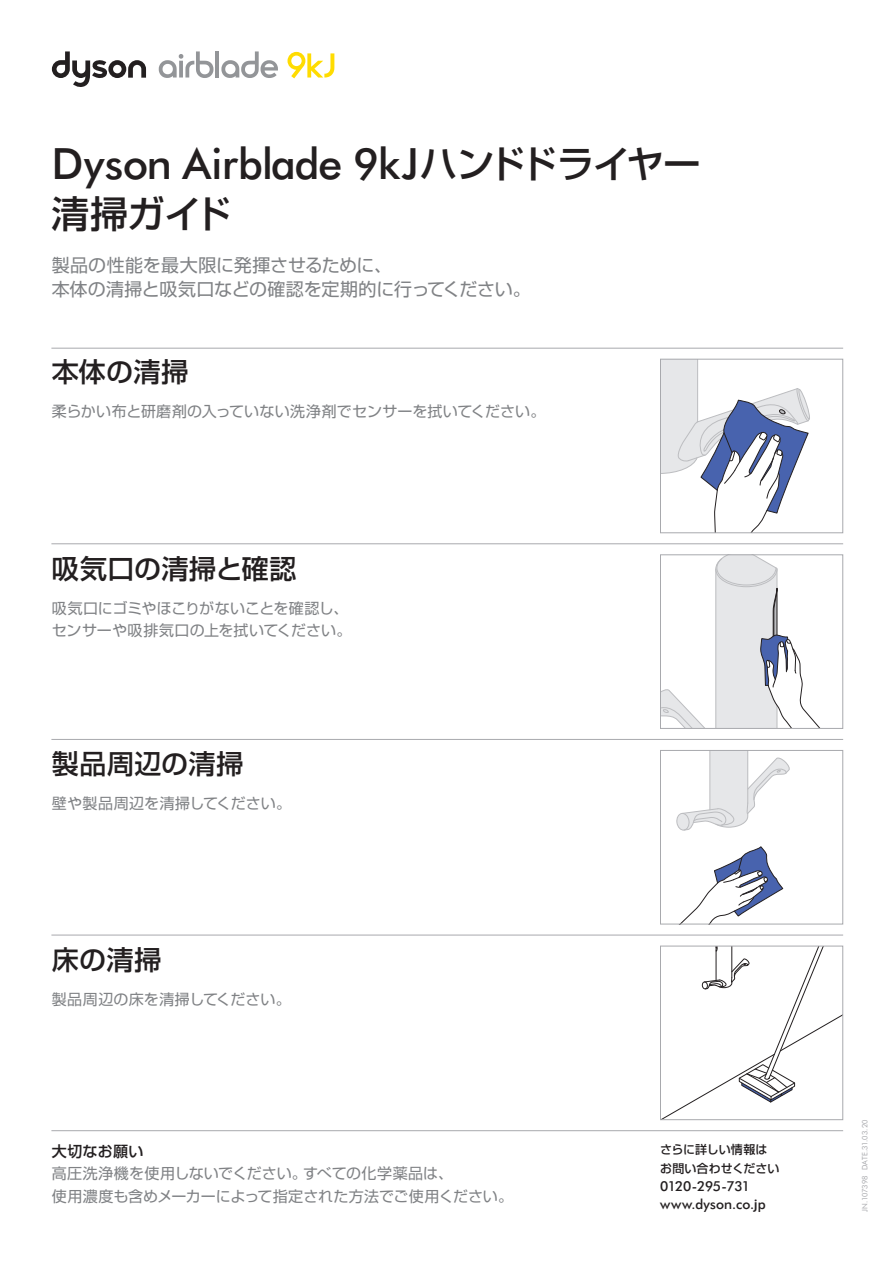
<style>
.page{position:relative;width:894px;height:1263px;background:#fff}
.page>*{position:absolute;margin:0;border:0;box-sizing:border-box;transform-origin:0 0}
.t1{font:500 43.2px "Futura B Tfor Dyson";letter-spacing:-.005em;color:#231f20}
.t2{font:500 37.5px "Shin Go Pr 6";letter-spacing:-.025em;color:#231f20}
.t3{font:500 27px "Shin Go Pr 6";letter-spacing:.02em;color:#231f20}
.t4{font:18px/24px "Shin Go Pr 6";letter-spacing:-.01em;color:#808285}
.t5{font:15px/22.5px "Shin Go Pr 6";letter-spacing:.005em;color:#808285}
.t6{font:500 15px "Shin Go Pr 6";letter-spacing:.02em;color:#231f20}
.t7{font:500 13.8px/18px "Futura B Tfor Dyson";color:#231f20}
.t8{font:500 12px/18px "Shin Go Pr 6";letter-spacing:-.005em;color:#231f20}
.t9{font:7.5px "Futura B Tfor Dyson";letter-spacing:.01em;color:#a8a9ad}
.s1{font-family:"Futura B Tfor Dyson";font-size:43.2px}
.s2{font-family:"Myriad Pro";font-weight:600}
</style>
<div class="page">
<svg style="left:159px;top:51px;width:54px;height:27px"></svg>
<hr style="left:215px;top:51px;width:4px;height:26px;background:#939598">
<svg style="left:221px;top:51px;width:57px;height:27px"></svg>
<svg style="left:52px;top:51px;width:94px;height:36px"></svg>
<svg style="left:287px;top:52px;width:47px;height:26px"></svg>
<svg style="left:661px;top:556px;width:159px;height:171px"></svg>
<div style="left:659px;top:554px;width:183px;height:175px;border:1px solid #a8a9ad"></div>
<svg style="left:681px;top:846px;width:101px;height:76px"></svg>
<svg style="left:676px;top:752px;width:114px;height:79px"></svg>
<div style="left:659px;top:750px;width:183px;height:174px;border:1px solid #a8a9ad"></div>
<svg style="left:663px;top:947px;width:177px;height:171px"></svg>
<div style="left:659px;top:945px;width:183px;height:175px;border:1px solid #a8a9ad"></div>
<svg style="left:661px;top:361px;width:148px;height:170px"></svg>
<div style="left:659px;top:359px;width:183px;height:174px;border:1px solid #a8a9ad"></div>
<hr style="left:51px;top:348px;width:791px;height:1px;background:#a8a9ad">
<hr style="left:51px;top:543px;width:791px;height:1px;background:#a8a9ad">
<hr style="left:51px;top:739px;width:791px;height:1px;background:#a8a9ad">
<hr style="left:51px;top:934px;width:791px;height:1px;background:#a8a9ad">
<hr style="left:51px;top:1130px;width:791px;height:1px;background:#a8a9ad">
<h2 class="t2" style="left:378px;top:132px;width:324px"><span class="s1">kJ</span>ハンドドライヤー</h2>
<h1 class="t1" style="left:52px;top:133px;width:329px">Dyson Airblade 9</h1>
<h2 class="t2" style="left:52px;top:182px;width:181px">清掃ガイド</h2>
<p class="t4" style="left:52px;top:251px;width:480px">製品の性能を最大限に発揮させるために、<br>本体の清掃と吸気口などの確認を定期的に行ってください。</p>
<h3 class="t3" style="left:52px;top:350px;width:138px">本体の清掃</h3>
<p class="t5" style="left:52px;top:399px;width:495px">柔らかい布と研磨剤の入っていない洗浄剤でセンサーを拭いてください。</p>
<h3 class="t3" style="left:52px;top:546px;width:246px">吸気口の清掃と確認</h3>
<p class="t5" style="left:52px;top:596px;width:301px">吸気口にゴミやほこりがないことを確認し、センサーや吸排気口の上を拭いてください。</p>
<h3 class="t3" style="left:52px;top:742px;width:193px">製品周辺の清掃</h3>
<p class="t5" style="left:52px;top:791px;width:241px">壁や製品周辺を清掃してください。</p>
<h3 class="t3" style="left:52px;top:937px;width:111px">床の清掃</h3>
<p class="t5" style="left:52px;top:986px;width:240px">製品周辺の床を清掃してください。</p>
<p class="t6" style="left:52px;top:1139px;width:93px">大切なお願い</p>
<p class="t5" style="left:303px;top:1161px;width:151px">すべての化学薬品は、</p>
<p class="t5" style="left:52px;top:1161px;width:462px">高圧洗浄機を使用しないでください。<br>使用濃度も含めメーカーによって指定された方法でご使用ください。</p>
<p class="t8" style="left:659px;top:1140px;width:121px">さらに詳しい情報はお問い合わせください</p>
<p class="t7" style="left:659px;top:1176px;width:107px">0120-295-731 www.dyson.co <span class="s2">j</span> p.</p>
<p class="t9" style="left:859px;top:1170px;width:52px;rotate:-90deg">DATE.31.03.20</p>
<p class="t9" style="left:859px;top:1212px;width:38px;rotate:-90deg">JN.107398</p>
</div>
